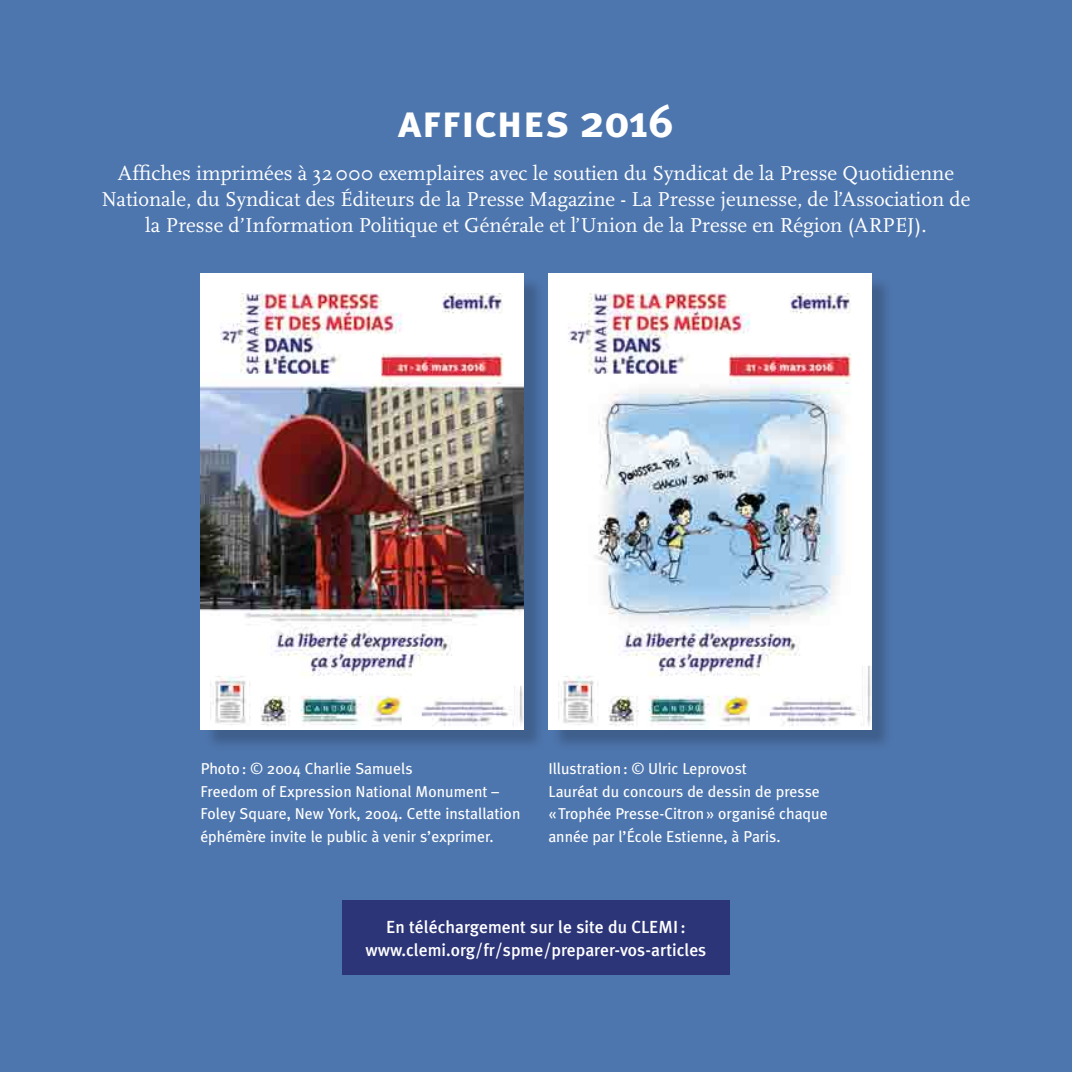
<style>
.page{position:relative;width:1072px;height:1072px;background:#fff}
.page>*{position:absolute;margin:0;border:0;box-sizing:border-box;transform-origin:0 0}
.t1{font:45.5px "Meta Plus Bold Caps";color:#fff}
.t2{font:21px/26.2px "Scala";color:#fff;text-align:center}
.t3{font:500 17.5px/22.8px "Meta Plus";color:#fff;text-align:center}
.t4{font:15.75px/22.8px "Meta Plus";color:#fff}
.s1{font-family:"Meta Plus";font-weight:700}
</style>
<div class="page">
<div style="left:0;top:0;width:1071px;height:1071px;background:#4e76ae"></div>
<div style="left:342px;top:900px;width:387px;height:74px;background:#2c3578"></div>
<div style="left:551px;top:276px;width:342px;height:475px;background:#000;opacity:.2"></div>
<img style="left:548px;top:273px;width:323px;height:456px">
<div style="left:203px;top:276px;width:342px;height:475px;background:#000;opacity:.2"></div>
<img style="left:201px;top:273px;width:322px;height:456px">
<h1 class="t1" style="left:398px;top:94px;width:277px">affiches <span class="s1">2016</span></h1>
<p class="t2" style="left:102px;top:160px;width:870px">Affiches imprimées à 32000 exemplaires avec le soutien du Syndicat de la Presse Quotidienne<br>Nationale, du Syndicat des Éditeurs de la Presse Magazine - La Presse jeunesse, de l’Association de la Presse d’Information Politique et Générale et l’Union de la Presse en Région (ARPEJ).</p>
<p class="t4" style="left:201px;top:757px;width:321px">Photo : © 2004 Charlie Samuels<br>Freedom of Expression National Monument – Foley Square, New York, 2004. Cette installation éphémère invite le public à venir s’exprimer.</p>
<p class="t4" style="left:548px;top:757px;width:281px">Illustration : © Ulric Leprovost<br>Lauréat du concours de dessin de presse « Trophée Presse-Citron » organisé chaque année par l’École Estienne, à Paris.</p>
<p class="t3" style="left:365px;top:915px;width:342px">En téléchargement sur le site du CLEMI: www.clemi.org/fr/spme/preparer-vos-articles</p>
</div>
